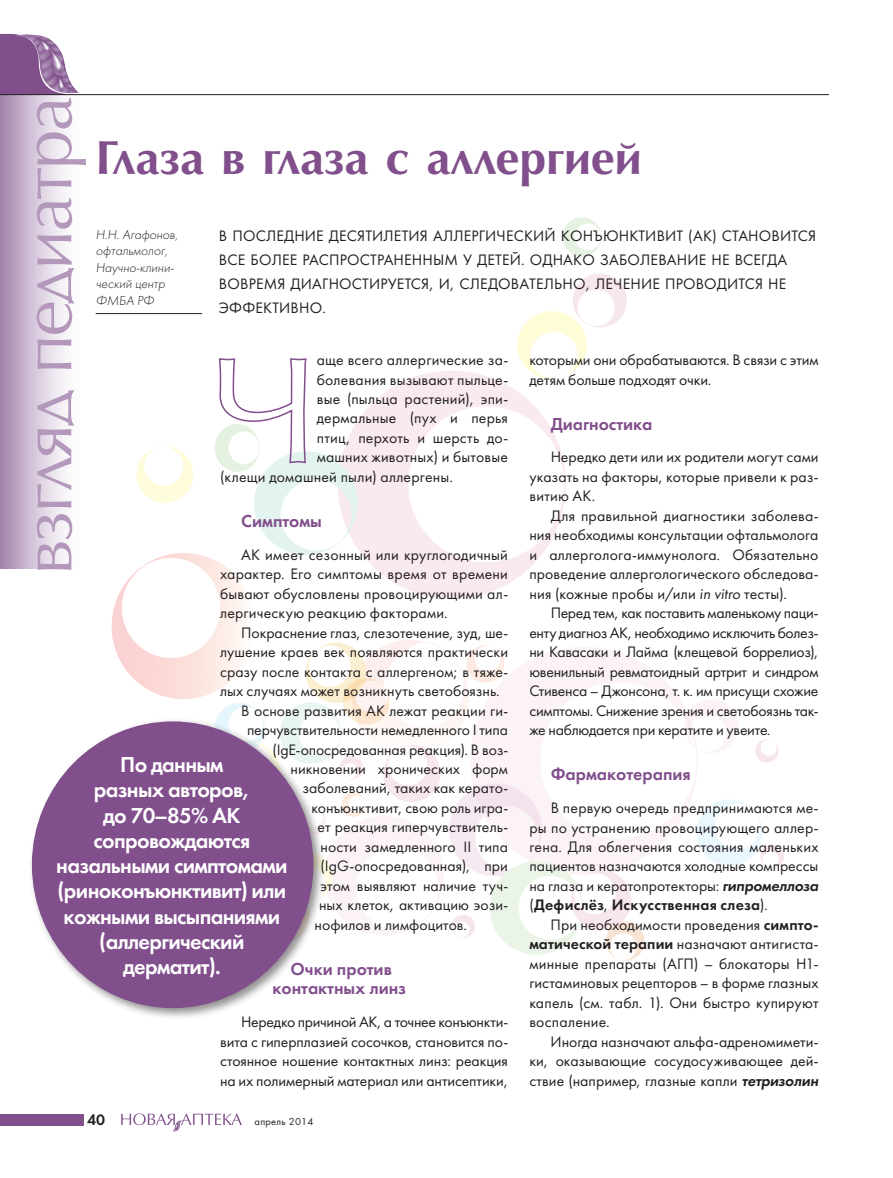
<style>
.page{position:relative;width:893px;height:1178px;background:#fff}
.page>*{position:absolute;margin:0;border:0;box-sizing:border-box;transform-origin:0 0}
.t1{font:72px "AG Opus HRC";letter-spacing:-.03em;color:#b398bb}
.t2{font:700 48px "AG Opus HRC";color:#814f8c}
.t3{font:22.5px/25.2px "Futura Demi C";letter-spacing:-.03em;color:#fff;text-align:center}
.t4{font:18px/19.5px "Futura Demi C";color:#814f8c;text-align:center}
.t5{font:15.75px/19.5px "Futura Book C";letter-spacing:.01em;color:#231f20;text-align:justify}
.t6{font:15.75px/19.5px "Futura Book C";letter-spacing:-.01em;color:#231f20}
.t7{font:15.75px "Futura Demi C";letter-spacing:.015em;color:#231f20}
.t8{font:italic 13.5px/16.5px "Futura Light C";color:#231f20}
.t9{font:10.5px "Futura Book C";letter-spacing:.025em;color:#231f20}
.s1{font-style:italic}
.s2{font-family:"Futura Demi C";font-style:italic}
.s3{font-family:"Futura Book C"}
.s4{font-family:"Futura Demi C"}
</style>
<div class="page">
<div style="left:0;top:1114px;width:84px;height:11px;background:#814f8c"></div>
<svg style="left:121px;top:1113px;width:121px;height:18px"></svg>
<div style="left:0;top:95px;width:85px;height:473px;background:linear-gradient(to right,#aa8cb3,#fff)"></div>
<svg style="left:0;top:34px;width:74px;height:60px"></svg>
<img style="left:16px;top:34px;width:63px;height:59px">
<hr style="left:0;top:94px;width:829px;height:1px;background:#231f20">
<svg style="left:647px;top:667px;width:51px;height:188px"></svg>
<svg style="left:755px;top:739px;width:24px;height:24px"></svg>
<svg style="left:683px;top:697px;width:55px;height:58px"></svg>
<svg style="left:695px;top:798px;width:89px;height:70px"></svg>
<svg style="left:562px;top:217px;width:40px;height:40px"></svg>
<hr style="left:96px;top:313px;width:106px;height:1px;background:#231f20">
<div style="left:28px;top:718px;width:298px;height:302px;background:#231f20;opacity:.5"></div>
<div style="left:32px;top:721px;width:281px;height:287px;background:#814f8c;border-radius:50%"></div>
<svg style="left:106px;top:273px;width:541px;height:689px"></svg>
<h1 class="t1" style="left:6px;top:575px;width:481px;rotate:-90deg">взгляд педиатра</h1>
<h2 class="t2" style="left:96px;top:129px;width:547px">Глаза в глаза с аллергией</h2>
<p class="t5" style="left:219px;top:224px;width:599px;line-height:24px;text-align:left">В последние десятилетия аллергический конъюнктивит (АК) становится все более распространенным у детей. Однако заболевание не всегда вовремя диагностируется, и, следовательно, лечение проводится не эффективно.</p>
<p class="t8" style="left:96px;top:226px;width:84px">Н.Н. Агафонов, офтальмолог,<br>Научно-клини&shy;ческий центр<br>ФМБА РФ</p>
<p class="t6" style="left:529px;top:350px;width:291px">которыми они обрабатываются. В связи с этим детям больше подходят очки.</p>
<p class="t4" style="left:551px;top:414px;width:103px">Диагностика</p>
<p class="t5" style="left:529px;top:448px;width:291px;text-indent:21px">Н ередко дети или их родители могут сами указать на факторы, которые привели к раз&shy;витию АК.</p>
<p class="t5" style="left:529px;top:506px;width:291px;text-indent:21px">Для правильной диагностики заболева&shy;ния необходимы консультации офтальмолога и аллерголога-иммунолога. Обязательно проведение аллергологического обследова&shy;ния (кожные пробы и/или <span class="s1">in vitro</span> тесты).</p>
<p class="t5" style="left:529px;top:603px;width:291px;text-indent:21px">П еред тем, как поставить маленькому паци&shy;енту диагноз АК, необходимо исключить болез&shy;ни Кавасаки и Лайма (клещевой боррелиоз), ювенильный ревматоидный артрит и синдром Стивенса – Джонсона, т. к. им присущи схожие симптомы. Снижение зрения и светобоязнь так&shy;же наблюдается при кератите и увеите.</p>
<p class="t4" style="left:551px;top:764px;width:142px">Фармакотерапия</p>
<p class="t5" style="left:529px;top:798px;width:291px;text-indent:21px">В первую очередь предпринимаются ме&shy;ры по устранению провоцирующего аллер&shy;гена. Для облегчения состояния маленьких пациентов назначаются холодные компрессы на глаза и кератопротекторы: <span class="s2">гипромеллоза</span></p>
<p class="t7" style="left:529px;top:896px;width:240px"><span class="s3">(</span>Дефислёз<span class="s3">,</span> Искусственная слеза<span class="s3">).</span></p>
<p class="t5" style="left:529px;top:915px;width:291px;text-indent:21px">П ри необходимости проведения <span class="s4">симпто&shy;матической терапии</span> назначают антигиста&shy;минные препараты (АГП) – блокаторы Н1- гистаминовых рецепторов – в форме глазных капель (см. табл. 1). Они быстро купируют воспаление.</p>
<p class="t5" style="left:529px;top:1032px;width:291px;text-indent:21px">И ногда назначают альфа-адреномимети&shy;ки, оказывающие сосудосуживающее дей&shy;ствие (например, глазные капли <span class="s2">тетризолин</span></p>
<p class="t5" style="left:317px;top:350px;width:193px">аще всего аллергические за-</p>
<p class="t5" style="left:317px;top:370px;width:193px">болевания вызывают пыльце-</p>
<p class="t5" style="left:317px;top:389px;width:193px">вые (пыльца растений), эпи-</p>
<p class="t5" style="left:317px;top:409px;width:193px">дермальные (пух и перья</p>
<p class="t5" style="left:317px;top:428px;width:193px">птиц, перхоть и шерсть до-</p>
<p class="t5" style="left:317px;top:448px;width:193px">машних животных) и бытовые</p>
<p class="t5" style="left:220px;top:467px;width:234px">(клещи домашней пыли) аллергены.</p>
<p class="t4" style="left:241px;top:511px;width:82px">Симптомы</p>
<p class="t5" style="left:220px;top:545px;width:290px;text-indent:21px">АК имеет сезонный или круглогодичный характер. Его симптомы время от времени бывают обусловлены провоцирующими ал&shy;лергическую реакцию факторами.</p>
<p class="t5" style="left:241px;top:623px;width:268px">Покраснение глаз, слезотечение, зуд, ше-</p>
<p class="t5" style="left:220px;top:642px;width:290px">лушение краев век появляются практически</p>
<p class="t5" style="left:220px;top:662px;width:290px">сразу после контакта с аллергеном; в тяже-</p>
<p class="t5" style="left:220px;top:681px;width:281px">лых случаях может возникнуть светобоязнь.</p>
<p class="t5" style="left:241px;top:701px;width:268px">В основе развития АК лежат реакции ги-</p>
<p class="t6" style="left:247px;top:720px;width:262px">перчувствительности немедленного I типа</p>
<p class="t6" style="left:273px;top:740px;width:237px">(IgE-опосредованная реакция). В воз-</p>
<p class="t5" style="left:291px;top:759px;width:219px">никновении хронических форм</p>
<p class="t5" style="left:303px;top:779px;width:207px">заболеваний, таких как керато-</p>
<p class="t5" style="left:312px;top:798px;width:198px">конъюнктивит, свою роль игра-</p>
<p class="t5" style="left:318px;top:818px;width:192px">ет реакция гиперчувствитель-</p>
<p class="t5" style="left:321px;top:837px;width:189px">ности замедленного II типа</p>
<p class="t5" style="left:321px;top:856px;width:189px">(IgG-опосредованная), при</p>
<p class="t5" style="left:321px;top:876px;width:189px">этом выявляют наличие туч-</p>
<p class="t5" style="left:319px;top:895px;width:190px">ных клеток, активацию эози-</p>
<p class="t5" style="left:315px;top:915px;width:154px">нофилов и лимфоцитов.</p>
<p class="t4" style="left:273px;top:959px;width:135px">Очки против контактных линз</p>
<p class="t5" style="left:220px;top:1012px;width:290px;text-indent:21px">Нередко причиной АК, а точнее конъюнкти&shy;вита с гиперплазией сосочков, становится по&shy;стоянное ношение контактных линз: реакция на их полимерный материал или антисептики,</p>
<h3 class="t3" style="left:56px;top:752px;width:233px">По данным<br>разных авторов,<br>до 70–85% АК сопровождаются назальными симптомами (риноконъюнктивит) или кожными высыпаниями (аллергический дерматит).</h3>
<p class="t7" style="left:87px;top:1110px;width:19px">40</p>
<p class="t9" style="left:255px;top:1115px;width:60px">апрель 2014</p>
</div>
